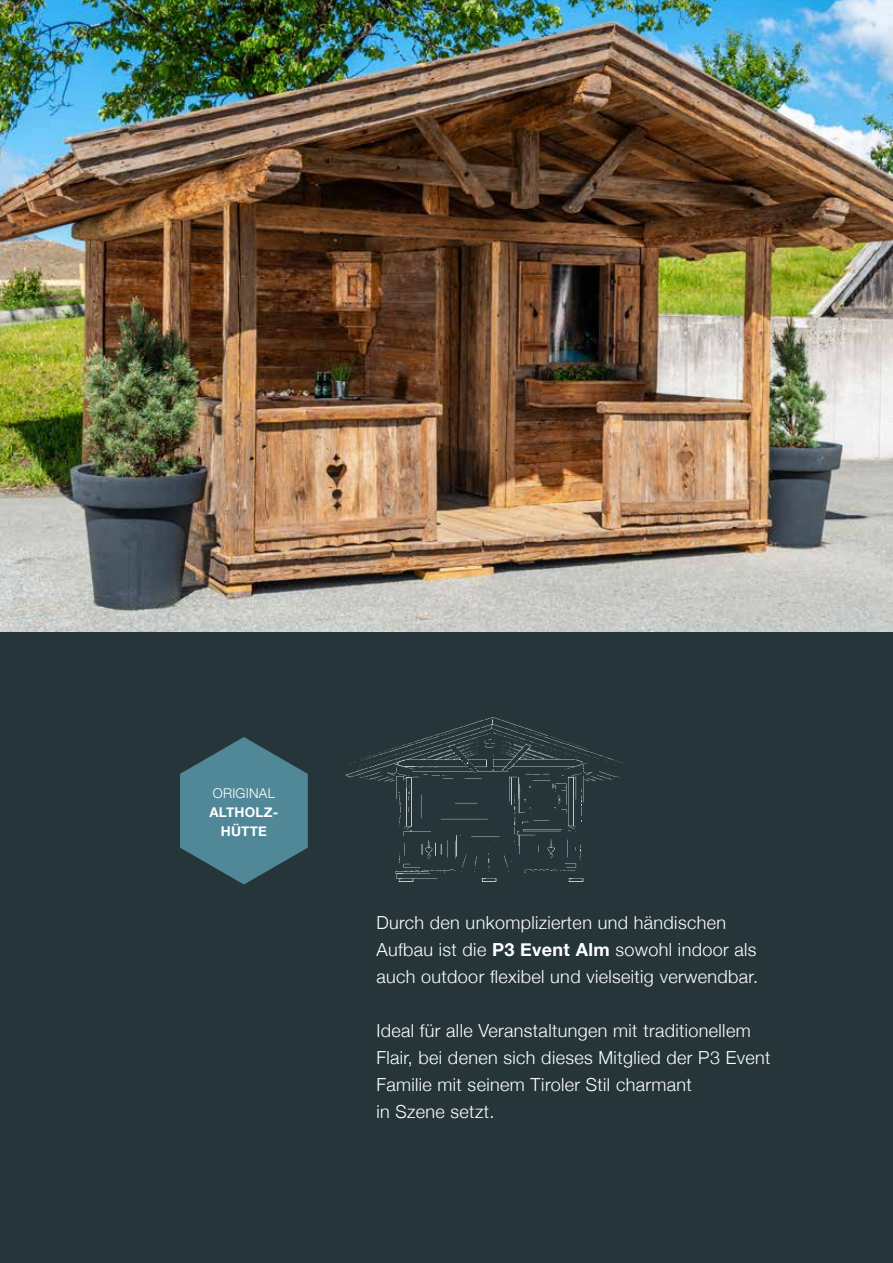
<style>
.page{position:relative;width:893px;height:1263px;background:#fff}
.page>*{position:absolute;margin:0;border:0;box-sizing:border-box;transform-origin:0 0}
.t1{font:300 18px/27px "Helvetica Neue";letter-spacing:.02em;color:#fff}
.t2{font:700 13.5px/19.2px "Helvetica Neue";letter-spacing:.02em;color:#fff;text-align:center}
.t3{font:300 13.5px "Helvetica Neue";letter-spacing:.02em;color:#fff}
.s1{font-weight:700}
</style>
<div class="page">
<div style="left:0;top:631px;width:893px;height:632px;background:#253539"></div>
<img style="left:0;top:0;width:893px;height:631px">
<svg style="left:180px;top:737px;width:128px;height:147px"></svg>
<img style="left:345px;top:717px;width:289px;height:165px">
<p class="t3" style="left:213px;top:782px;width:64px">ORIGINAL</p>
<p class="t2" style="left:209px;top:803px;width:70px">ALTHOLZ-<br>HÜTTE</p>
<p class="t1" style="left:376px;top:908px;width:383px">Durch den unkomplizierten und händischen<br>Aufbau ist die <span class="s1">P3 Event Alm</span> sowohl indoor als auch outdoor flexibel und vielseitig verwendbar.</p>
<p class="t1" style="left:376px;top:1016px;width:396px">Ideal für alle Veranstaltungen mit traditionellem Flair, bei denen sich dieses Mitglied der P3 Event Familie mit seinem Tiroler Stil charmant<br>in Szene setzt.</p>
</div>
